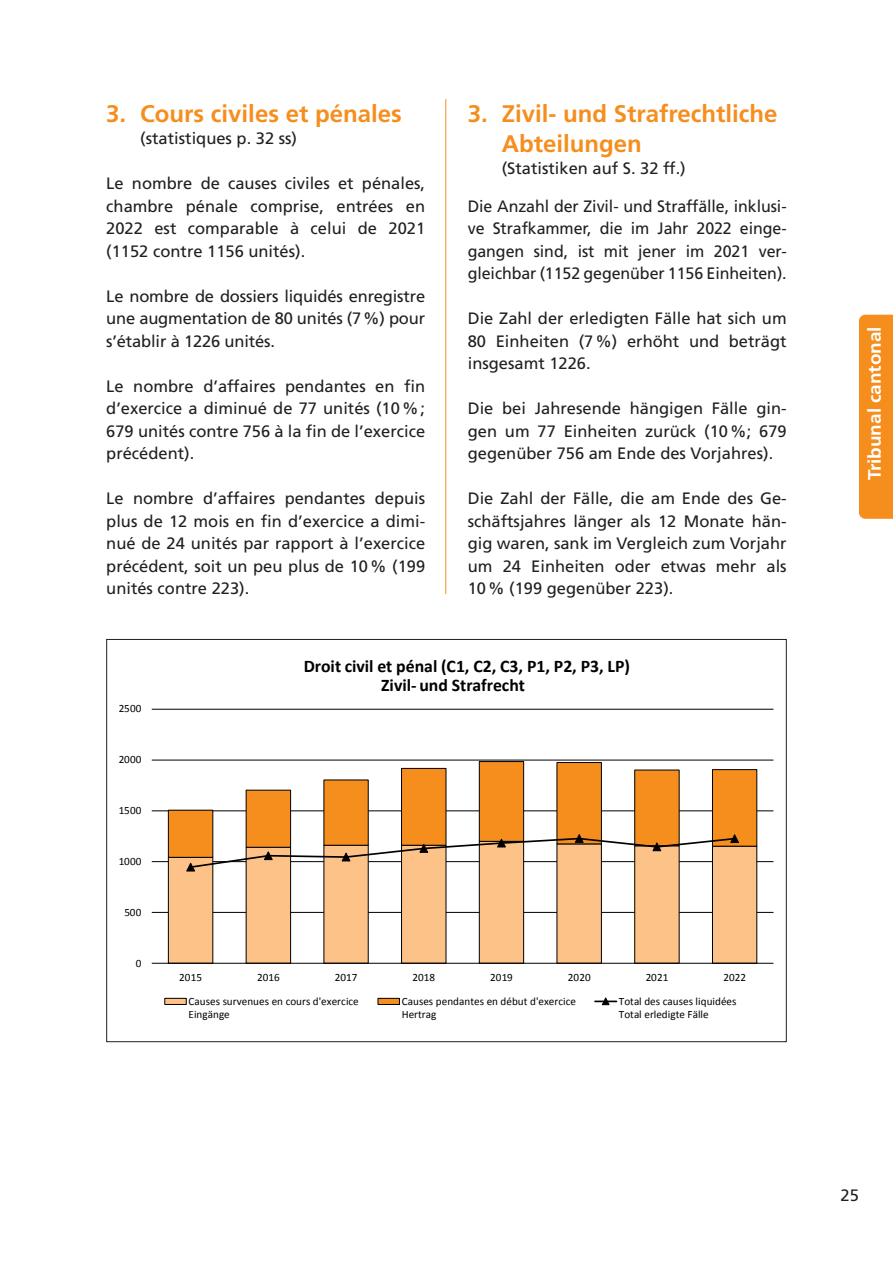
<style>
.page{position:relative;width:893px;height:1263px;background:#fff}
.page>*{position:absolute;margin:0;border:0;box-sizing:border-box;transform-origin:0 0}
.Titre{font:700 24px/30px "Frutiger";color:#f68e1e}
.t1{font:700 18px "Frutiger";color:#fff;scale:1.05 1}
.t2{font:700 17.7px/19.2px "Calibri";color:#000}
.txt_de_base_Fr{font:16.5px/22.5px "Frutiger";color:#231f20;text-align:justify}
.txt_de_base_Al{font:16.5px/22.5px "Frutiger";color:#231f20;text-align:justify}
.Titre-2{font:16.5px "Frutiger";color:#231f20}
.t3{font:11.1px/13.6px "Calibri";color:#000}
</style>
<div class="page">
<div style="left:859px;top:315px;width:34px;height:204px;background:#f68e1e"></div>
<hr style="left:445px;top:99px;width:1px;height:495px;background:#f68e1e">
<hr style="left:152px;top:912px;width:621px;height:1px;background:#000">
<hr style="left:152px;top:861px;width:621px;height:1px;background:#000">
<hr style="left:152px;top:810px;width:621px;height:1px;background:#000">
<hr style="left:152px;top:760px;width:621px;height:1px;background:#000">
<hr style="left:152px;top:709px;width:621px;height:1px;background:#000">
<svg style="left:168px;top:858px;width:590px;height:105px"></svg>
<svg style="left:168px;top:761px;width:590px;height:97px"></svg>
<hr style="left:152px;top:963px;width:621px;height:1px;background:#000">
<svg style="left:186px;top:834px;width:553px;height:37px"></svg>
<div style="left:165px;top:998px;width:21px;height:6px;background:#fcc287"></div>
<div style="left:164px;top:998px;width:23px;height:7px;border:1px solid #000"></div>
<div style="left:378px;top:998px;width:21px;height:6px;background:#f68e1e"></div>
<div style="left:378px;top:998px;width:22px;height:7px;border:1px solid #000"></div>
<hr style="left:595px;top:1000px;width:21px;height:2px;background:#000">
<svg style="left:601px;top:997px;width:9px;height:8px"></svg>
<p class="Titre" style="left:106px;top:98px;width:297px">3. Cours civiles et pénales</p>
<p class="Titre-2" style="left:140px;top:129px;width:158px">(statistiques p. 32 ss)</p>
<p class="txt_de_base_Fr" style="left:106px;top:172px;width:320px">Le nombre de causes civiles et pénales, chambre pénale comprise, entrées en 2022 est comparable à celui de 2021 (1152 contre 1156 unités).</p>
<p class="txt_de_base_Fr" style="left:106px;top:284px;width:320px">Le nombre de dossiers liquidés enregistre une augmentation de 80 unités (7%) pour s’établir à 1226 unités.</p>
<p class="txt_de_base_Fr" style="left:106px;top:374px;width:320px">Le nombre d’affaires pendantes en fin d’exercice a diminué de 77 unités (10%; 679 unités contre 756 à la fin de l’exercice précédent).</p>
<p class="txt_de_base_Fr" style="left:106px;top:487px;width:320px">Le nombre d’affaires pendantes depuis plus de 12 mois en fin d’exercice a dimi&shy;nué de 24 unités par rapport à l’exercice précédent, soit un peu plus de 10% (199 unités contre 223).</p>
<p class="Titre" style="left:502px;top:98px;width:277px;text-indent:-34px">3. Zivil- und Strafrechtliche<br>Abteilungen</p>
<p class="Titre-2" style="left:502px;top:159px;width:186px">(Statistiken auf S. 32 ff.)</p>
<p class="txt_de_base_Al" style="left:468px;top:194px;width:320px">Die Anzahl der Zivil- und Straffälle, inklusi&shy;ve Strafkammer, die im Jahr 2022 einge&shy;gangen sind, ist mit jener im 2021 ver&shy;gleichbar (1152 gegenüber 1156 Einheiten).</p>
<p class="txt_de_base_Al" style="left:468px;top:307px;width:320px">Die Zahl der erledigten Fälle hat sich um 80 Einheiten (7%) erhöht und beträgt insgesamt 1226.</p>
<p class="txt_de_base_Al" style="left:468px;top:397px;width:320px">Die bei Jahresende hängigen Fälle gin&shy;gen um 77 Einheiten zurück (10%; 679 gegenüber 756 am Ende des Vorjahres).</p>
<p class="txt_de_base_Al" style="left:468px;top:487px;width:320px">Die Zahl der Fälle, die am Ende des Ge&shy;schäftsjahres länger als 12 Monate hän&shy;gig waren, sank im Vergleich zum Vorjahr um 24 Einheiten oder etwas mehr als 10% (199 gegenüber 223).</p>
<p class="t3" style="left:119px;top:702px;width:24px">2500</p>
<p class="t3" style="left:119px;top:752px;width:24px">2000</p>
<p class="t3" style="left:119px;top:803px;width:24px">1500</p>
<p class="t3" style="left:119px;top:854px;width:24px">1000</p>
<p class="t3" style="left:124px;top:905px;width:19px">500</p>
<p class="t3" style="left:136px;top:956px;width:7px">0</p>
<p class="t2" style="left:381px;top:656px;width:250px;text-indent:-77px">Droit civil et pénal (C1, C2, C3, P1, P2, P3, LP)<br>Zivil- und Strafrecht</p>
<p class="t3" style="left:179px;top:970px;width:24px">2015</p>
<p class="t3" style="left:257px;top:970px;width:24px">2016</p>
<p class="t3" style="left:335px;top:970px;width:24px">2017</p>
<p class="t3" style="left:412px;top:970px;width:24px">2018</p>
<p class="t3" style="left:490px;top:970px;width:24px">2019</p>
<p class="t3" style="left:568px;top:970px;width:24px">2020</p>
<p class="t3" style="left:646px;top:970px;width:24px">2021</p>
<p class="t3" style="left:723px;top:970px;width:24px">2022</p>
<p class="t3" style="left:189px;top:994px;width:172px">Causes survenues en cours d'exercice<br>Eingänge</p>
<p class="t3" style="left:402px;top:994px;width:176px">Causes pendantes en début d'exercice<br>Hertrag</p>
<p class="t3" style="left:619px;top:994px;width:119px">Total des causes liquidées<br>Total erledigte Fälle</p>
<p class="t1" style="left:864px;top:480px;width:148px;rotate:-90deg">Tribunal cantonal</p>
<p class="txt_de_base_Fr" style="left:841px;top:1184px;width:20px">25</p>
</div>
